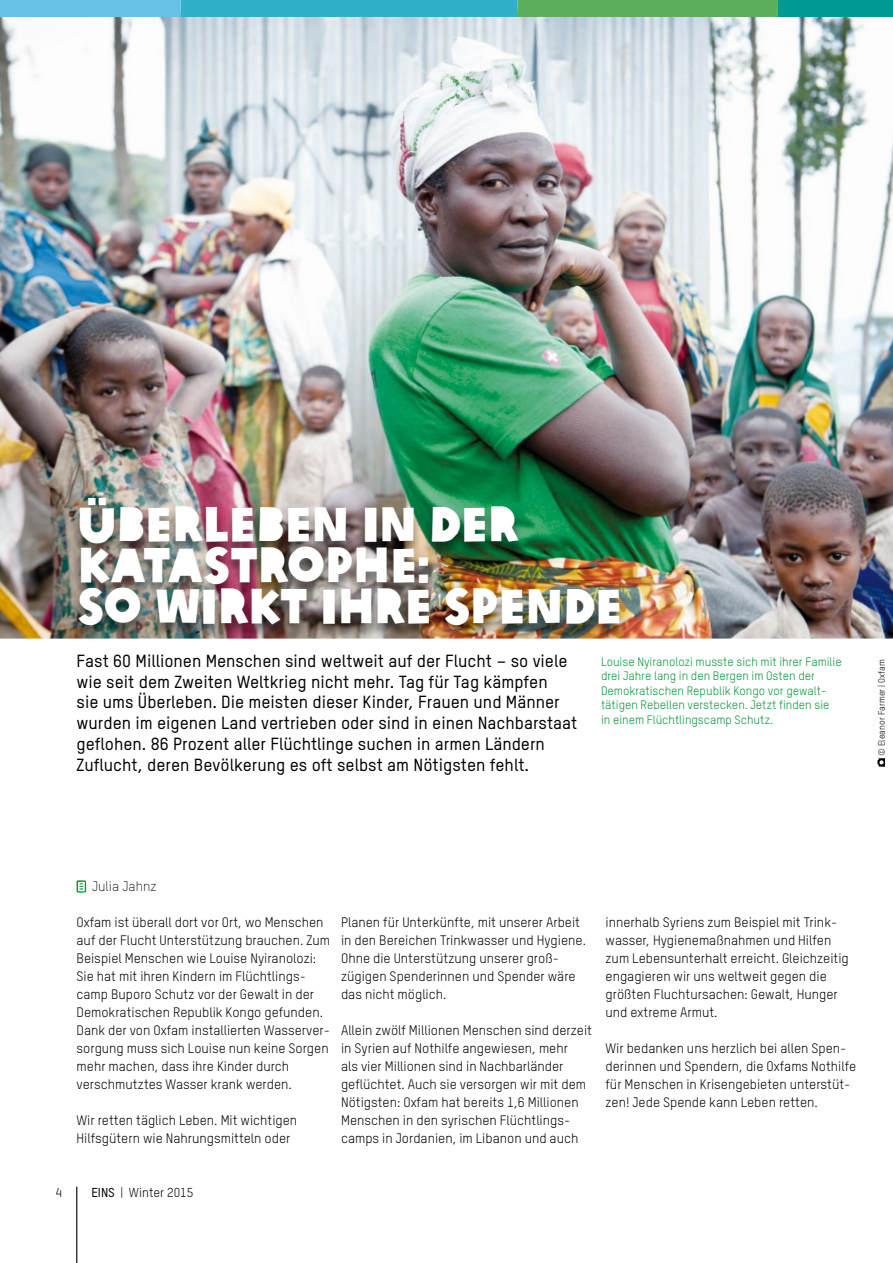
<style>
.page{position:relative;width:893px;height:1263px;background:#fff}
.page>*{position:absolute;margin:0;border:0;box-sizing:border-box;transform-origin:0 0}
.t1{font:47.55px/40.8px "Oxfam Global Headline";color:#fff}
.t2{font:500 17.25px/20.7px "Oxfam TSTARPRO";color:#000}
.t3{font:13.5px/18px "Oxfam TSTARPRO";color:#000}
.t4{font:300 13.5px "Oxfam TSTARPRO";color:#000}
.t5{font:12.75px "Oxfam TSTARPRO";color:#000}
.t6{font:12px/14.4px "Oxfam TSTARPRO";color:#009534}
.t7{font:9px "Oxfam TSTARPRO";color:#000}
.s1{font-weight:500}
</style>
<div class="page">
<hr style="left:76px;top:1187px;width:1px;height:76px;background:#000">
<img style="left:0;top:16px;width:893px;height:623px">
<div style="left:71px;top:498px;width:558px;height:145px;background:#000;opacity:.5"></div>
<svg style="left:877px;top:758px;width:8px;height:9px"></svg>
<svg style="left:76px;top:880px;width:10px;height:13px"></svg>
<svg style="left:0;top:0;width:893px;height:16px;background:#41b0a8"></svg>
<h1 class="t1" style="left:78px;top:500px;width:546px">ÜBERLEBEN IN DER<br>KATASTROPHE:<br>SO WIRKT IHRE SPENDE</h1>
<p class="t2" style="left:77px;top:649px;width:502px">Fast 60 Millionen Menschen sind weltweit auf der Flucht – so viele wie seit dem Zweiten Weltkrieg nicht mehr. Tag für Tag kämpfen<br>sie ums Überleben. Die meisten dieser Kinder, Frauen und Männer wurden im eigenen Land vertrieben oder sind in einen Nachbarstaat geflohen. 86 Prozent aller Flüchtlinge suchen in armen Ländern Zuflucht, deren Bevölkerung es oft selbst am Nötigsten fehlt.</p>
<p class="t6" style="left:601px;top:654px;width:242px">Louise Nyiranolozi musste sich mit ihrer Familie drei Jahre lang in den Bergen im Osten der Demokratischen Republik Kongo vor gewalt&shy;tätigen Rebellen verstecken. Jetzt finden sie in einem Flüchtlingscamp Schutz.</p>
<p class="t7" style="left:875px;top:756px;width:98px;rotate:-90deg">© Eleanor Farmer | Oxfam</p>
<p class="t4" style="left:92px;top:876px;width:66px">Julia Jahnz</p>
<p class="t3" style="left:77px;top:912px;width:255px">Oxfam ist überall dort vor Ort, wo Menschen auf der Flucht Unterstützung brauchen. Zum Beispiel Menschen wie Louise Nyiranolozi:<br>Sie hat mit ihren Kindern im Flüchtlings&shy;camp Buporo Schutz vor der Gewalt in der Demokratischen Republik Kongo gefunden.<br>Dank der von Oxfam installierten Wasserver&shy;sorgung muss sich Louise nun keine Sorgen mehr machen, dass ihre Kinder durch verschmutztes Wasser krank werden.</p>
<p class="t3" style="left:77px;top:1110px;width:222px">Wir retten täglich Leben. Mit wichtigen<br>Hilfsgütern wie Nahrungsmitteln oder</p>
<p class="t3" style="left:341px;top:912px;width:247px">Planen für Unterkünfte, mit unserer Arbeit in den Bereichen Trinkwasser und Hygiene.<br>Ohne die Unterstützung unserer groß&shy;zügigen Spenderinnen und Spender wäre das nicht möglich.</p>
<p class="t3" style="left:341px;top:1020px;width:252px">Allein zwölf Millionen Menschen sind derzeit in Syrien auf Nothilfe angewiesen, mehr<br>als vier Millionen sind in Nachbarländer geflüchtet. Auch sie versorgen wir mit dem Nötigsten: Oxfam hat bereits 1,6 Millionen Menschen in den syrischen Flüchtlings&shy;camps in Jordanien, im Libanon und auch</p>
<p class="t3" style="left:605px;top:912px;width:245px">innerhalb Syriens zum Beispiel mit Trink&shy;wasser, Hygienemaßnahmen und Hilfen zum Lebensunterhalt erreicht. Gleichzeitig engagieren wir uns weltweit gegen die größten Fluchtursachen: Gewalt, Hunger und extreme Armut.</p>
<p class="t3" style="left:605px;top:1038px;width:252px">Wir bedanken uns herzlich bei allen Spen&shy;derinnen und Spendern, die Oxfams Nothilfe für Menschen in Krisengebieten unterstüt&shy;zen! Jede Spende kann Leben retten.</p>
<p class="t5" style="left:55px;top:1183px;width:8px">4</p>
<p class="t5" style="left:91px;top:1183px;width:104px"><span class="s1">EINS</span> | Winter 2015</p>
</div>
